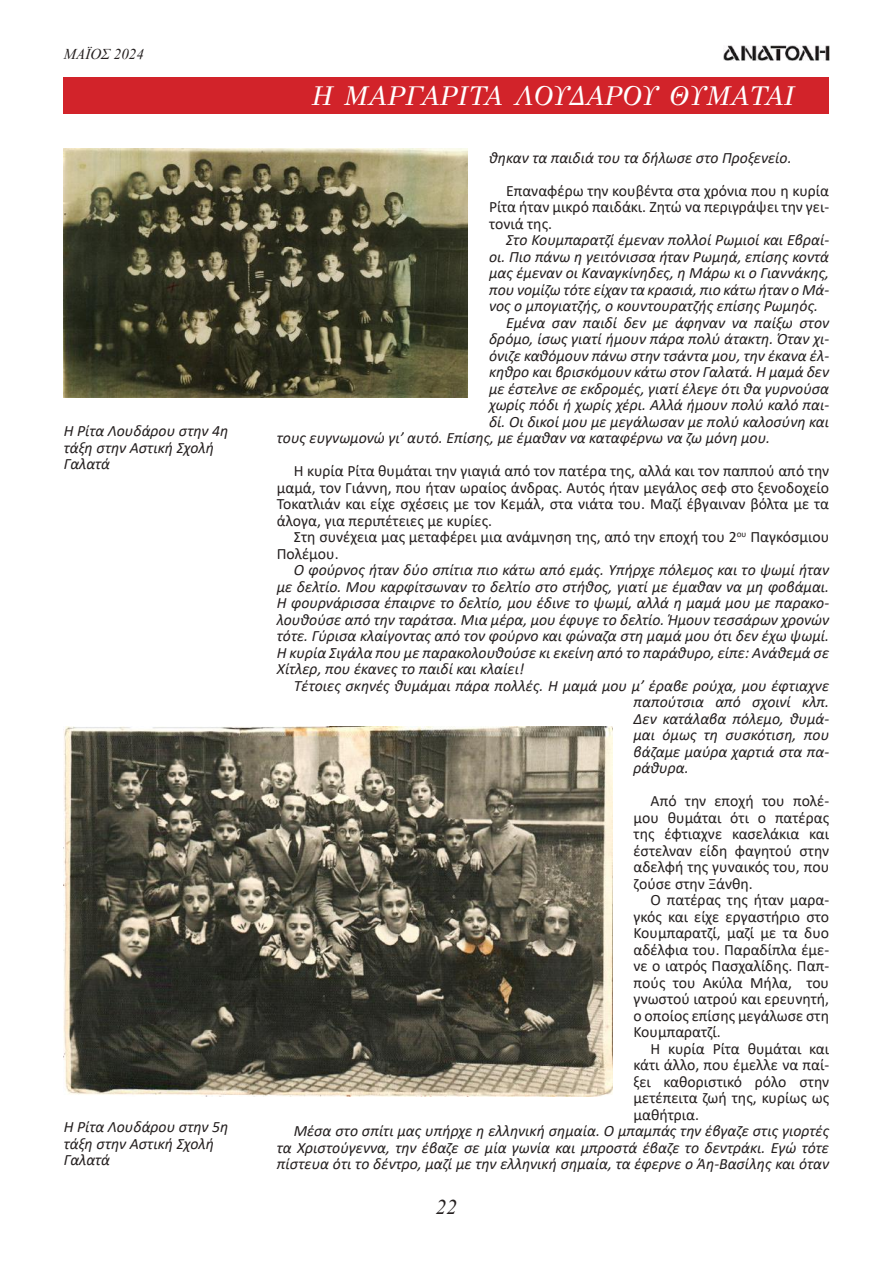
<style>
.page{position:relative;width:893px;height:1263px;background:#fff}
.page>*{position:absolute;margin:0;border:0;box-sizing:border-box;transform-origin:0 0}
.t1{font:italic 27px "GFS Didot";color:#fff}
.t2{font:italic 21px "Times New Roman";color:#241f1f}
.t3{font:italic 15.75px/16.5px "Calibri";color:#241f1f;text-align:justify}
.t4{font:15.75px/16.5px "Calibri";color:#241f1f;text-align:justify}
.t5{font:italic 15px "Times New Roman";color:#241f1f}
</style>
<div class="page">
<img style="left:724px;top:46px;width:106px;height:14px">
<div style="left:64px;top:77px;width:765px;height:37px;background:#d2232a"></div>
<img style="left:64px;top:148px;width:404px;height:249px">
<img style="left:64px;top:726px;width:548px;height:371px">
<p class="t5" style="left:64px;top:44px;width:82px">ΜΑΪΟΣ 2024</p>
<p class="t3" style="left:64px;top:422px;width:166px;text-align:left">Η Ρίτα Λουδάρου στην 4η τάξη στην Αστική Σχολή<br>Γαλατά</p>
<p class="t3" style="left:64px;top:1118px;width:166px;text-align:left">Η Ρίτα Λουδάρου στην 5η τάξη στην Αστική Σχολή<br>Γαλατά</p>
<h1 class="t1" style="left:311px;top:74px;width:485px">Η ΜΑΡΓΑΡΙΤΑ ΛΟΥΔΑΡΟΥ ΘΥΜΑΤΑΙ</h1>
<p class="t3" style="left:489px;top:149px;width:304px">θηκαν τα παιδιά του τα δήλωσε στο Προξενείο.</p>
<p class="t4" style="left:489px;top:182px;width:342px;text-indent:17px">Επαναφέρω την κουβέντα στα χρόνια που η κυρία Ρίτα ήταν μικρό παιδάκι. Ζητώ να περιγράψει την γει&shy;τονιά της.</p>
<p class="t3" style="left:506px;top:231px;width:325px">Στο Κουμπαρατζί έμεναν πολλοί Ρωμιοί και Εβραί-</p>
<p class="t3" style="left:489px;top:248px;width:342px">οι. Πιο πάνω η γειτόνισσα ήταν Ρωμηά, επίσης κοντά</p>
<p class="t3" style="left:489px;top:264px;width:342px">μας έμεναν οι Καναγκίνηδες, η Μάρω κι ο Γιαννάκης,</p>
<p class="t3" style="left:489px;top:281px;width:342px">που νομίζω τότε είχαν τα κρασιά, πιο κάτω ήταν ο Μά-</p>
<p class="t3" style="left:489px;top:297px;width:331px">νος ο μπογιατζής, ο κουντουρατζής επίσης Ρωμηός.</p>
<p class="t3" style="left:506px;top:314px;width:325px">Εμένα σαν παιδί δεν με άφηναν να παίξω στον</p>
<p class="t3" style="left:489px;top:330px;width:342px">δρόμο, ίσως γιατί ήμουν πάρα πολύ άτακτη. Όταν χι-</p>
<p class="t3" style="left:489px;top:347px;width:342px">όνιζε καθόμουν πάνω στην τσάντα μου, την έκανα έλ-</p>
<p class="t3" style="left:489px;top:363px;width:342px">κηθρο και βρισκόμουν κάτω στον Γαλατά. Η μαμά δεν</p>
<p class="t3" style="left:489px;top:380px;width:342px">με έστελνε σε εκδρομές, γιατί έλεγε ότι θα γυρνούσα</p>
<p class="t3" style="left:489px;top:396px;width:342px">χωρίς πόδι ή χωρίς χέρι. Αλλά ήμουν πολύ καλό παι-</p>
<p class="t3" style="left:489px;top:413px;width:342px">δί. Οι δικοί μου με μεγάλωσαν με πολύ καλοσύνη και</p>
<p class="t3" style="left:277px;top:429px;width:495px">τους ευγνωμονώ γι’ αυτό. Επίσης, με έμαθαν να καταφέρνω να ζω μόνη μου.</p>
<p class="t4" style="left:277px;top:462px;width:554px;text-indent:17px">Η κυρία Ρίτα θυμάται την γιαγιά από τον πατέρα της, αλλά και τον παππού από την μαμά, τον Γιάννη, που ήταν ωραίος άνδρας. Αυτός ήταν μεγάλος σεφ στο ξενοδοχείο Τοκατλιάν και είχε σχέσεις με τον Κεμάλ, στα νιάτα του. Μαζί έβγαιναν βόλτα με τα άλογα, για περιπέτειες με κυρίες.</p>
<p class="t4" style="left:277px;top:528px;width:554px;text-indent:17px">Στη συνέχεια μας μεταφέρει μια ανάμνηση της, από την εποχή του 2<sup>ου</sup> Παγκόσμιου<br>Πολέμου.</p>
<p class="t3" style="left:277px;top:561px;width:554px;text-indent:17px">Ο φούρνος ήταν δύο σπίτια πιο κάτω από εμάς. Υπήρχε πόλεμος και το ψωμί ήταν με δελτίο. Μου καρφίτσωναν το δελτίο στο στήθος, γιατί με έμαθαν να μη φοβάμαι.<br>Η φουρνάρισσα έπαιρνε το δελτίο, μου έδινε το ψωμί, αλλά η μαμά μου με παρακο&shy;λουθούσε από την ταράτσα. Μια μέρα, μου έφυγε το δελτίο. Ήμουν τεσσάρων χρονών τότε. Γύρισα κλαίγοντας από τον φούρνο και φώναζα στη μαμά μου ότι δεν έχω ψωμί.<br>Η κυρία Σιγάλα που με παρακολουθούσε κι εκείνη από το παράθυρο, είπε: Ανάθεμά σε Χίτλερ, που έκανες το παιδί και κλαίει!</p>
<p class="t3" style="left:634px;top:677px;width:197px;text-indent:-340px">Τέτοιες σκηνές θυμάμαι πάρα πολλές. Η μαμά μου μ’ έραβε ρούχα, μου έφτιαχνε παπούτσια από σχοινί κλπ.<br>Δεν κατάλαβα πόλεμο, θυμά&shy;μαι όμως τη συσκότιση, που βάζαμε μαύρα χαρτιά στα πα&shy;ράθυρα.</p>
<p class="t4" style="left:634px;top:792px;width:197px;text-indent:17px">Από την εποχή του πολέ&shy;μου θυμάται ότι ο πατέρας της έφτιαχνε κασελάκια και έστελναν είδη φαγητού στην αδελφή της γυναικός του, που ζούσε στην Ξάνθη.</p>
<p class="t4" style="left:634px;top:891px;width:197px;text-indent:17px">Ο πατέρας της ήταν μαρα&shy;γκός και είχε εργαστήριο στο Κουμπαρατζί, μαζί με τα δυο αδέλφια του. Παραδίπλα έμε&shy;νε ο ιατρός Πασχαλίδης. Παπ&shy;πούς του Ακύλα Μήλα, του γνωστού ιατρού και ερευνητή, ο οποίος επίσης μεγάλωσε στη Κουμπαρατζί.</p>
<p class="t4" style="left:634px;top:1040px;width:197px;text-indent:17px">Η κυρία Ρίτα θυμάται και κάτι άλλο, που έμελλε να παί&shy;ξει καθοριστικό ρόλο στην μετέπειτα ζωή της, κυρίως ως μαθήτρια.</p>
<p class="t3" style="left:277px;top:1122px;width:554px;text-indent:17px">Μέσα στο σπίτι μας υπήρχε η ελληνική σημαία. Ο μπαμπάς την έβγαζε στις γιορτές τα Χριστούγεννα, την έβαζε σε μία γωνία και μπροστά έβαζε το δεντράκι. Εγώ τότε πίστευα ότι το δέντρο, μαζί με την ελληνική σημαία, τα έφερνε ο Άη-Βασίλης και όταν</p>
<h2 class="t2" style="left:436px;top:1192px;width:22px">22</h2>
</div>
